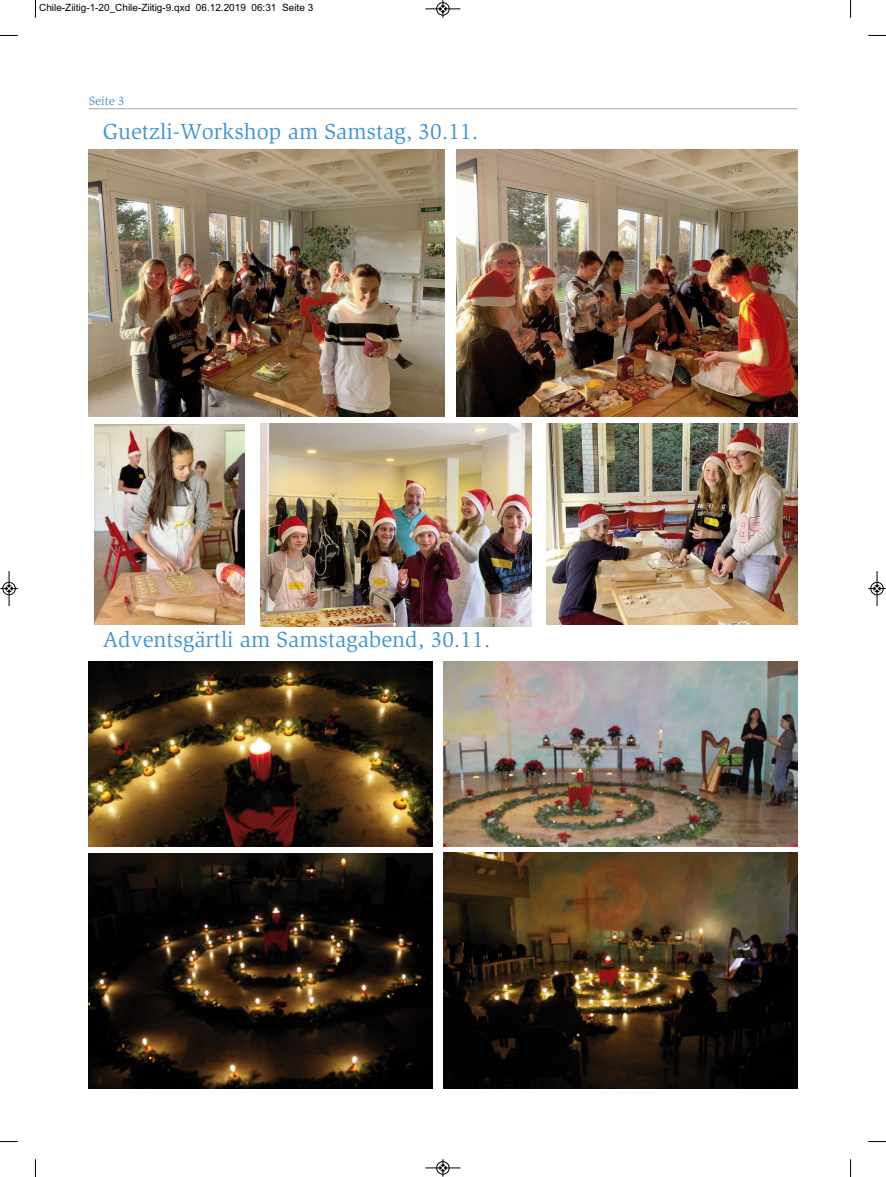
<style>
.page{position:relative;width:886px;height:1177px;background:#fff}
.page>*{position:absolute;margin:0;border:0;box-sizing:border-box;transform-origin:0 0}
.t1{font:22.5px "Slimbach Std";color:#4194d0}
.t2{font:12.5px "Slimbach Std";color:#4194d0}
.t3{font:10px "Arial";color:#000}
</style>
<div class="page">
<img style="left:89px;top:661px;width:343px;height:185px">
<img style="left:444px;top:661px;width:353px;height:185px">
<img style="left:444px;top:852px;width:353px;height:236px">
<img style="left:89px;top:853px;width:343px;height:235px">
<img style="left:95px;top:424px;width:150px;height:200px">
<img style="left:89px;top:149px;width:356px;height:267px">
<img style="left:547px;top:423px;width:250px;height:201px">
<img style="left:260px;top:424px;width:271px;height:202px">
<img style="left:456px;top:149px;width:341px;height:268px">
<hr style="left:89px;top:108px;width:708px;height:1px;background:#a2a6bd">
<svg style="left:35px;top:0;width:1px;height:18px"></svg>
<svg style="left:0;top:35px;width:18px;height:1px"></svg>
<svg style="left:850px;top:0;width:1px;height:18px"></svg>
<svg style="left:868px;top:35px;width:18px;height:1px"></svg>
<svg style="left:35px;top:1159px;width:1px;height:17px"></svg>
<svg style="left:0;top:1141px;width:18px;height:1px"></svg>
<svg style="left:850px;top:1159px;width:1px;height:17px"></svg>
<svg style="left:868px;top:1141px;width:18px;height:1px"></svg>
<div style="left:436px;top:2px;width:13px;height:14px;border:1px solid #fff;border-radius:50%"></div>
<hr style="left:425px;top:9px;width:35px;height:1px;background:#000">
<div style="left:436px;top:2px;width:13px;height:13px;border:1px solid #000;border-radius:50%"></div>
<svg style="left:440px;top:0;width:6px;height:18px"></svg>
<hr style="left:425px;top:1167px;width:35px;height:1px;background:#000">
<div style="left:436px;top:1161px;width:13px;height:13px;border:1px solid #000;border-radius:50%"></div>
<svg style="left:440px;top:1159px;width:6px;height:17px"></svg>
<div style="left:2px;top:582px;width:14px;height:13px;border:1px solid #fff;border-radius:50%"></div>
<hr style="left:9px;top:571px;width:1px;height:35px;background:#000">
<div style="left:3px;top:582px;width:12px;height:13px;border:1px solid #000;border-radius:50%"></div>
<svg style="left:0;top:585px;width:18px;height:6px"></svg>
<div style="left:870px;top:582px;width:14px;height:13px;border:1px solid #fff;border-radius:50%"></div>
<hr style="left:877px;top:571px;width:1px;height:35px;background:#000">
<div style="left:870px;top:582px;width:13px;height:13px;border:1px solid #000;border-radius:50%"></div>
<svg style="left:868px;top:585px;width:18px;height:6px"></svg>
<p class="t3" style="left:39px;top:2px;width:275px">Chile-Ziitig-1-20_Chile-Ziitig-9.qxd 06.12.2019 06:31 Seite 3</p>
<p class="t2" style="left:89px;top:96px;width:37px">Seite 3</p>
<p class="t1" style="left:103px;top:123px;width:377px">Guetzli-Workshop am Samstag, 30.11.</p>
<p class="t1" style="left:103px;top:631px;width:389px">Adventsgärtli am Samstagabend, 30.11.</p>
</div>
